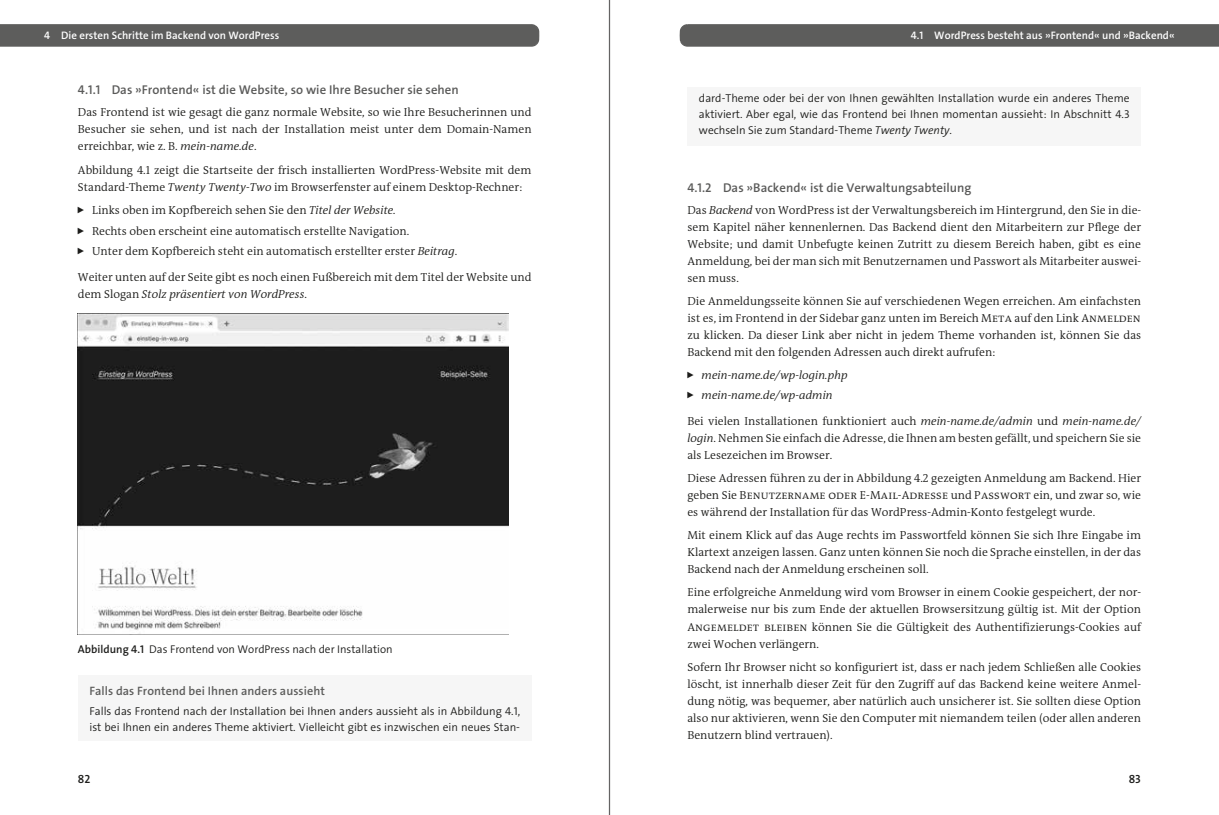
<style>
.page{position:relative;width:1219px;height:815px;background:#fff}
.page>*{position:absolute;margin:0;border:0;box-sizing:border-box;transform-origin:0 0}
.t1{font:12.75px "The Sans Os F Semi Bold Alter";letter-spacing:.005em;color:#5b5b5a}
.t2{font:12.25px "The Sans Os F Semi Bold Alter";letter-spacing:.005em;color:#5d5d5c}
.t3{font:11.88px "The Sans Os F Semi Bold Alter";color:#1d1d1b}
.t4{font:300 11.62px/17px "The Antiqua BW Prop";color:#1d1d1b;text-align:justify}
.t5{font:italic 11.62px/20.1px "The Antiqua BW Prop Semi Li";color:#1d1d1b}
.t6{font:11.62px "The Antiqua B4 c Semi Light Caps";letter-spacing:.015em;color:#1d1d1b}
.t7{font:11.38px/16.5px "The Sans Os F Semi Light Alter";color:#1d1d1b}
.t8{font:11.25px "The Sans Os F Semi Light Alter";color:#1d1d1b}
.t9{font:10.88px "The Sans Os F Semi Bold Alter";color:#fff}
.s1{font-family:"The Antiqua BW Prop Semi Li";font-weight:400;font-style:italic}
.s2{font-family:"The Antiqua BW Prop";font-weight:300;font-style:normal}
.s3{font-family:"The Sans Os F Semi Bold Alter"}
.s4{font-style:italic}
.s5{font-family:"The Antiqua B4 c Semi Light Caps";font-weight:400}
.s6{font-family:"The Antiqua BW Prop";font-weight:300}
</style>
<div class="page">
<svg style="left:0;top:24px;width:539px;height:23px;background:#60605f"></svg>
<div style="left:78px;top:679px;width:454px;height:62px;background:#f6f6f6"></div>
<div style="left:78px;top:675px;width:454px;height:17px;background:#f6f6f6"></div>
<img style="left:78px;top:314px;width:431px;height:321px">
<svg style="left:680px;top:24px;width:539px;height:23px;background:#60605f"></svg>
<div style="left:687px;top:87px;width:454px;height:57px;background:#f6f6f6"></div>
<div style="left:687px;top:128px;width:454px;height:18px;background:#f6f6f6"></div>
<hr style="left:609px;top:0;width:1px;height:815px;background:#646363">
<p class="t9" style="left:44px;top:28px;width:237px">4 Die ersten Schritte im Backend von WordPress</p>
<p class="t1" style="left:78px;top:81px;width:382px">4.1.1 Das »Frontend« ist die Website, so wie Ihre Besucher sie sehen</p>
<p class="t4" style="left:78px;top:104px;width:455px">Das Frontend ist wie gesagt die ganz normale Website, so wie Ihre Besucherinnen und Besucher sie sehen, und ist nach der Installation meist unter dem Domain-Namen erreichbar, wie z. B. <span class="s1">mein-name.de</span>.</p>
<p class="t4" style="left:78px;top:161px;width:455px">Abbildung 4.1 zeigt die Startseite der frisch installierten WordPress-Website mit dem<br>Standard-Theme <span class="s1">Twenty Twenty-Two</span> im Browserfenster auf einem Desktop-Rechner:</p>
<p class="t4" style="left:92px;top:200px;width:367px;line-height:20.4px;text-align:left">Links oben im Kopfbereich sehen Sie den <span class="s1">Titel der Website.<br></span>Rechts oben erscheint eine automatisch erstellte Navigation.<br>Unter dem Kopfbereich steht ein automatisch erstellter erster <span class="s1">Beitrag</span>.</p>
<p class="t4" style="left:78px;top:269px;width:455px">Weiter unten auf der Seite gibt es noch einen Fußbereich mit dem Titel der Website und</p>
<p class="t5" style="left:78px;top:284px;width:231px"><span class="s2">dem Slogan</span> Stolz präsentiert von WordPress<span class="s2">.</span></p>
<p class="t8" style="left:78px;top:642px;width:316px"><span class="s3">Abbildung 4.1</span> Das Frontend von WordPress nach der Installation</p>
<p class="t2" style="left:89px;top:683px;width:237px">Falls das Frontend bei Ihnen anders aussieht</p>
<p class="t7" style="left:89px;top:703px;width:432px">Falls das Frontend nach der Installation bei Ihnen anders aussieht als in Abbildung 4.1, ist bei Ihnen ein anderes Theme aktiviert. Vielleicht gibt es inzwischen ein neues Stan-</p>
<p class="t3" style="left:78px;top:771px;width:14px">82</p>
<p class="t9" style="left:911px;top:28px;width:265px">4.1 WordPress besteht aus »Frontend« und »Backend«</p>
<p class="t7" style="left:699px;top:90px;width:432px;text-align:justify">dard-Theme oder bei der von Ihnen gewählten Installation wurde ein anderes Theme aktiviert. Aber egal, wie das Frontend bei Ihnen momentan aussieht: In Abschnitt 4.3 wechseln Sie zum Standard-Theme <span class="s4">Twenty Twenty</span>.</p>
<p class="t1" style="left:687px;top:179px;width:286px">4.1.2 Das »Backend« ist die Verwaltungsabteilung</p>
<p class="t4" style="left:687px;top:202px;width:455px">Das <span class="s1">Backend</span> von WordPress ist der Verwaltungsbereich im Hintergrund, den Sie in die&shy;sem Kapitel näher kennenlernen. Das Backend dient den Mitarbeitern zur Pflege der Website; und damit Unbefugte keinen Zutritt zu diesem Bereich haben, gibt es eine Anmeldung, bei der man sich mit Benutzernamen und Passwort als Mitarbeiter auswei&shy;sen muss.</p>
<p class="t4" style="left:687px;top:293px;width:455px">Die Anmeldungsseite können Sie auf verschiedenen Wegen erreichen. Am einfachsten ist es, im Frontend in der Sidebar ganz unten im Bereich <span class="s5">Meta</span> auf den Link <span class="s5">Anmelden </span>zu klicken. Da dieser Link aber nicht in jedem Theme vorhanden ist, können Sie das Backend mit den folgenden Adressen auch direkt aufrufen:</p>
<p class="t5" style="left:702px;top:365px;width:147px">mein-name.de/wp-login.php mein-name.de/wp-admin</p>
<p class="t4" style="left:687px;top:413px;width:455px">Bei vielen Installationen funktioniert auch <span class="s1">mein-name.de/admin</span> und <span class="s1">mein-name.de/ login</span>. Nehmen Sie einfach die Adresse, die Ihnen am besten gefällt, und speichern Sie sie als Lesezeichen im Browser.</p>
<p class="t4" style="left:687px;top:470px;width:455px">Diese Adressen führen zu der in Abbildung 4.2 gezeigten Anmeldung am Backend. Hier</p>
<p class="t6" style="left:687px;top:489px;width:455px"><span class="s6">geben Sie</span> Benutzername oder E-Mail-Adresse <span class="s6">und</span> Passwort <span class="s6">ein, und zwar so, wie</span></p>
<p class="t4" style="left:687px;top:501px;width:455px;line-height:23.1px">es während der Installation für das WordPress-Admin-Konto festgelegt wurde.<br>Mit einem Klick auf das Auge rechts im Passwortfeld können Sie sich Ihre Eingabe im</p>
<p class="t4" style="left:687px;top:544px;width:455px">Klartext anzeigen lassen. Ganz unten können Sie noch die Sprache einstellen, in der das<br>Backend nach der Anmeldung erscheinen soll.</p>
<p class="t4" style="left:687px;top:584px;width:455px">Eine erfolgreiche Anmeldung wird vom Browser in einem Cookie gespeichert, der nor&shy;malerweise nur bis zum Ende der aktuellen Browsersitzung gültig ist. Mit der Option <span class="s5">Angemeldet bleiben</span> können Sie die Gültigkeit des Authentifizierungs-Cookies auf zwei Wochen verlängern.</p>
<p class="t4" style="left:687px;top:658px;width:455px">Sofern Ihr Browser nicht so konfiguriert ist, dass er nach jedem Schließen alle Cookies löscht, ist innerhalb dieser Zeit für den Zugriff auf das Backend keine weitere Anmel&shy;dung nötig, was bequemer, aber natürlich auch unsicherer ist. Sie sollten diese Option also nur aktivieren, wenn Sie den Computer mit niemandem teilen (oder allen anderen Benutzern blind vertrauen).</p>
<p class="t3" style="left:1129px;top:771px;width:14px">83</p>
</div>
